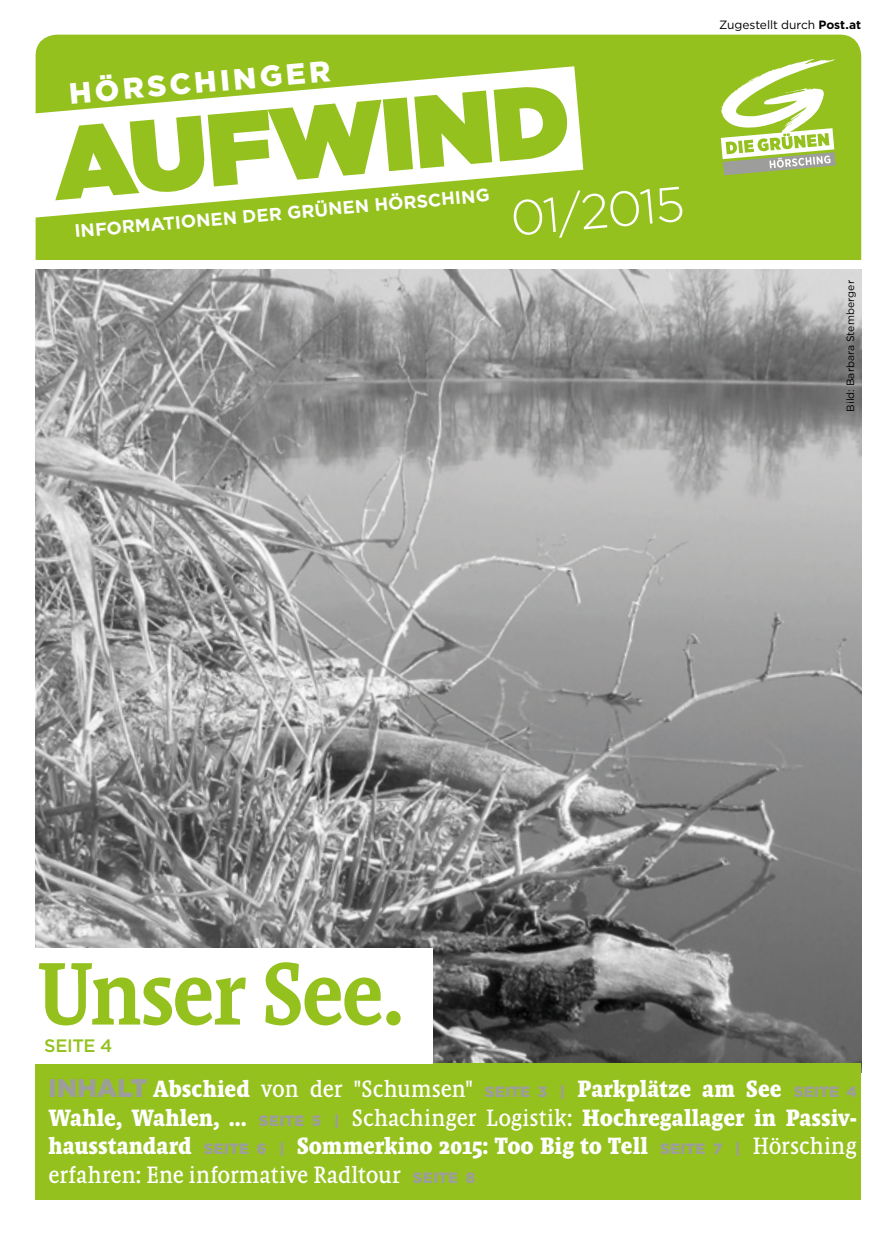
<style>
.page{position:relative;width:895px;height:1234px;background:#fff}
.page>*{position:absolute;margin:0;border:0;box-sizing:border-box;transform-origin:0 0}
.t1{font:900 102.75px "Gotham";color:#95c11f}
.t2{font:500 90px "Absara Head OT";letter-spacing:-.035em;color:#95c11f}
.t3{font:300 49.05px "Gotham";color:#fff}
.t4{font:900 29.4px "Gotham";color:#fff}
.t5{font:700 24px/28.5px "Absara Head OT";letter-spacing:-.005em;color:#fff;text-align:justify}
.t6{font:700 18px "Gotham";color:#fff}
.t7{font:500 18px "Gotham";letter-spacing:-.02em;color:#95c11f}
.t8{font:12px "Gotham";letter-spacing:-.005em;color:#000}
.t9{font:10.5px "Gotham";letter-spacing:.005em;color:#000}
.s1{font-weight:700}
.s2{font-family:"Gotham";font-weight:900;font-size:25.5px;color:#9d9d9c}
.s3{font-weight:400}
.s4{font-family:"Gotham";font-weight:900;font-size:15px;color:#9d9d9c}
</style>
<div class="page">
<img style="left:36px;top:270px;width:824px;height:794px">
<div style="left:36px;top:1064px;width:824px;height:136px;background:#95c11f"></div>
<div style="left:2px;top:948px;width:431px;height:116px;background:#fff"></div>
<div style="left:36px;top:35px;width:824px;height:225px;background:#95c11f"></div>
<svg style="left:720px;top:59px;width:115px;height:116px"></svg>
<svg style="left:35px;top:66px;width:548px;height:152px"></svg>
<p class="t4" style="left:68px;top:77px;width:263px;rotate:-5deg">HÖRSCHINGER</p>
<h1 class="t1" style="left:48px;top:105px;width:519px;rotate:-5deg">Aufwind</h1>
<h3 class="t3" style="left:508px;top:192px;width:176px;rotate:-5deg">01/2015</h3>
<p class="t6" style="left:74px;top:221px;width:418px;rotate:-5deg">informationen der grünen HörscHing</p>
<p class="t8" style="left:718px;top:18px;width:144px">Zugestellt durch <span class="s1">Post.at</span></p>
<p class="t9" style="left:844px;top:412px;width:133px;rotate:-90deg">Bild: Barbara Stemberger</p>
<h2 class="t2" style="left:36px;top:940px;width:370px">Unser See.</h2>
<p class="t7" style="left:44px;top:1035px;width:70px">SEITE 4</p>
<p class="t5" style="left:48px;top:1075px;width:809px"><span class="s2">INHALT</span> Abschied <span class="s3">von der "Schumsen"</span> <span class="s4">SEITE 3 |</span> Parkplätze am See <span class="s4">SEITE 4<br></span>Wahle, Wahlen, ... <span class="s4">SEITE 5 |</span> <span class="s3">Schachinger Logistik:</span> Hochregallager in Passiv&shy;hausstandard <span class="s4">SEITE 6 |</span> Sommerkino 2015: Too Big to Tell <span class="s4">SEITE 7 |</span> <span class="s3">Hörsching erfahren: Ene informative Radltour</span> <span class="s4">SEITE 8</span></p>
</div>
